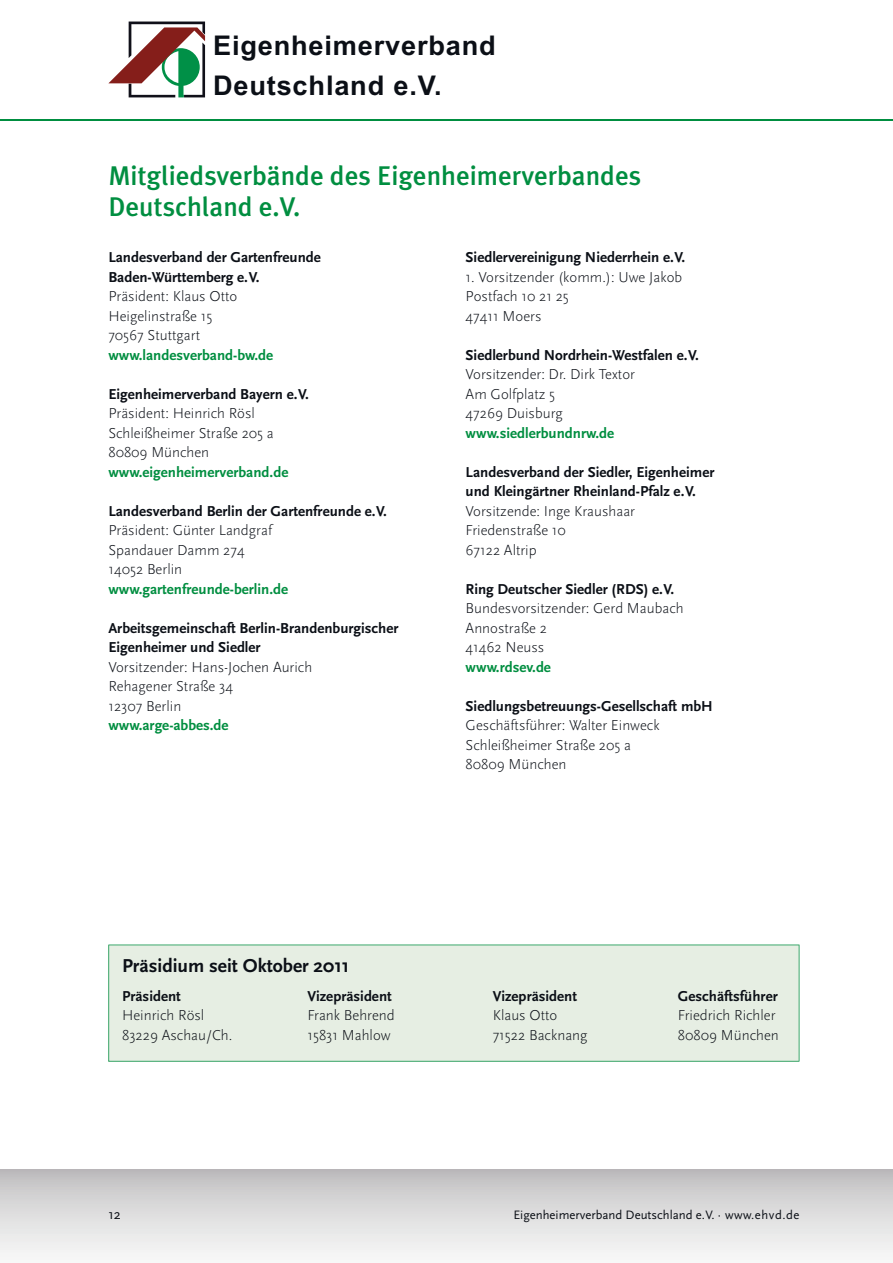
<style>
.page{position:relative;width:893px;height:1263px;background:#fff}
.page>*{position:absolute;margin:0;border:0;box-sizing:border-box;transform-origin:0 0}
.t1{font:700 27.15px/39.6px "Arial";letter-spacing:.03em;color:#0b0f16}
.t2{font:500 27px/31.5px "Meta Plus";color:#008e40}
.t3{font:700 19.5px "Scala Sans";color:#0b0f16}
.t4{font:300 15px/19.5px "Scala Sans";color:#0b0f16}
.t5{font:700 15px/19.5px "Scala Sans";color:#0b0f16}
.t6{font:700 15px "Scala Sans";color:#008e40}
.t7{font:14.25px "Scala Sans";color:#0b0f16}
.t8{font:12.75px "Scala Sans";color:#0b0f16}
</style>
<div class="page">
<svg style="left:108px;top:22px;width:97px;height:75px"></svg>
<hr style="left:0;top:120px;width:893px;height:1px;background:#008e40">
<div style="left:0;top:1169px;width:893px;height:94px;background:linear-gradient(to bottom,#c0bec0,#fbfbfb)"></div>
<div style="left:108px;top:945px;width:691px;height:117px;background:#e6eee3"></div>
<h1 class="t1" style="left:213px;top:28px;width:284px">Eigenheimerverband<br>Deutschland e.V.</h1>
<h2 class="t2" style="left:108px;top:161px;width:534px">Mitgliedsverbände des Eigenheimerverbandes<br>Deutschland e.V.</h2>
<p class="t5" style="left:108px;top:248px;width:214px">Landesverband der Gartenfreunde<br>Baden-Württemberg e.V.</p>
<p class="t4" style="left:108px;top:288px;width:130px">Präsident: Klaus Otto<br>Heigelinstraße 15<br>70567 Stuttgart</p>
<p class="t6" style="left:108px;top:348px;width:166px">www.landesverband-bw.de</p>
<p class="t5" style="left:108px;top:385px;width:202px">Eigenheimerverband Bayern e.V.</p>
<p class="t4" style="left:108px;top:405px;width:167px">Präsident: Heinrich Rösl<br>Schleißheimer Straße 205 a<br>80809 München</p>
<p class="t6" style="left:108px;top:465px;width:181px">www.eigenheimerverband.de</p>
<p class="t5" style="left:108px;top:502px;width:280px">Landesverband Berlin der Gartenfreunde e.V.</p>
<p class="t4" style="left:108px;top:522px;width:165px">Präsident: Günter Landgraf<br>Spandauer Damm 274<br>14052 Berlin</p>
<p class="t6" style="left:108px;top:582px;width:181px">www.gartenfreunde-berlin.de</p>
<p class="t5" style="left:108px;top:619px;width:292px">Arbeitsgemeinschaft Berlin-Brandenburgischer<br>Eigenheimer und Siedler</p>
<p class="t4" style="left:108px;top:658px;width:205px">Vorsitzender: Hans-Jochen Aurich<br>Rehagener Straße 34<br>12307 Berlin</p>
<p class="t6" style="left:108px;top:718px;width:122px">www.arge-abbes.de</p>
<p class="t5" style="left:466px;top:248px;width:221px">Siedlervereinigung Niederrhein e.V.</p>
<p class="t4" style="left:466px;top:268px;width:218px">1. Vorsitzender (komm.): Uwe Jakob<br>Postfach 10 21 25<br>47411 Moers</p>
<p class="t5" style="left:466px;top:346px;width:235px">Siedlerbund Nordrhein-Westfalen e.V.</p>
<p class="t4" style="left:466px;top:366px;width:171px">Vorsitzender: Dr. Dirk Textor<br>Am Golfplatz 5<br>47269 Duisburg</p>
<p class="t6" style="left:466px;top:426px;width:150px">www.siedlerbundnrw.de</p>
<p class="t5" style="left:466px;top:463px;width:250px">Landesverband der Siedler, Eigenheimer und Kleingärtner Rheinland-Pfalz e.V.</p>
<p class="t4" style="left:466px;top:502px;width:171px">Vorsitzende: Inge Kraushaar<br>Friedenstraße 10<br>67122 Altrip</p>
<p class="t5" style="left:466px;top:580px;width:210px">Ring Deutscher Siedler (RDS) e.V.</p>
<p class="t4" style="left:466px;top:600px;width:219px">Bundesvorsitzender: Gerd Maubach<br>Annostraße 2<br>41462 Neuss</p>
<p class="t6" style="left:466px;top:660px;width:87px">www.rdsev.de</p>
<p class="t5" style="left:466px;top:697px;width:249px">Siedlungsbetreuungs-Gesellschaft mbH</p>
<p class="t4" style="left:466px;top:717px;width:196px">Geschäftsführer: Walter Einweck<br>Schleißheimer Straße 205 a<br>80809 München</p>
<h3 class="t3" style="left:122px;top:957px;width:229px">Präsidium seit Oktober 2011</h3>
<p class="t5" style="left:122px;top:987px;width:60px">Präsident</p>
<p class="t4" style="left:122px;top:1007px;width:112px">Heinrich Rösl<br>83229 Aschau/Ch.</p>
<p class="t5" style="left:307px;top:987px;width:86px">Vizepräsident</p>
<p class="t4" style="left:307px;top:1007px;width:89px">Frank Behrend<br>15831 Mahlow</p>
<p class="t5" style="left:493px;top:987px;width:86px">Vizepräsident</p>
<p class="t4" style="left:493px;top:1007px;width:96px">Klaus Otto<br>71522 Backnang</p>
<p class="t5" style="left:678px;top:987px;width:101px">Geschäftsführer</p>
<p class="t4" style="left:678px;top:1007px;width:102px">Friedrich Richler<br>80809 München</p>
<p class="t7" style="left:108px;top:1208px;width:14px">12</p>
<p class="t8" style="left:513px;top:1209px;width:288px">Eigenheimerverband Deutschland e.V. · www.ehvd.de</p>
</div>
